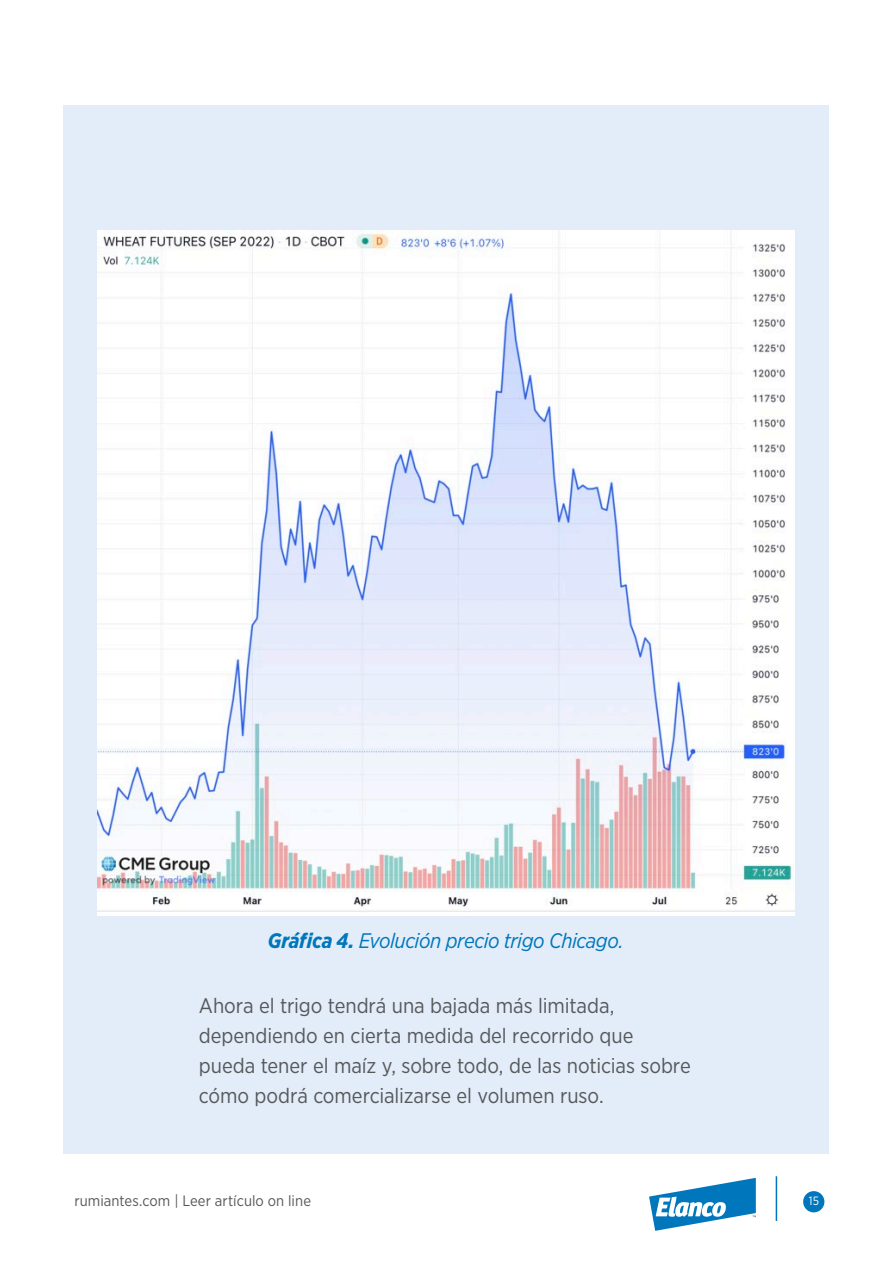
<style>
.page{position:relative;width:893px;height:1263px;background:#fff}
.page>*{position:absolute;margin:0;border:0;box-sizing:border-box;transform-origin:0 0}
.Online_txt{font:21px/30px "Gotham Narrow";letter-spacing:-.005em;color:#56585a}
.Online_txt-2{font:italic 21px "Gotham Narrow";letter-spacing:-.025em;color:#0076bc}
.t1{font:15px "Gotham Narrow";letter-spacing:.005em;color:#56585a}
.t2{font:12px "Gotham Narrow";color:#fff}
.s1{font-weight:700}
</style>
<div class="page">
<div style="left:64px;top:105px;width:765px;height:1048px;background:#e2edf9"></div>
<div style="left:803px;top:1191px;width:21px;height:21px;background:#0076bc;border-radius:50%"></div>
<hr style="left:776px;top:1176px;width:1px;height:45px;background:#0076bc">
<svg style="left:649px;top:1178px;width:107px;height:53px"></svg>
<img style="left:97px;top:230px;width:697px;height:685px">
<p class="Online_txt-2" style="left:268px;top:928px;width:357px"><span class="s1">Gráfica 4.</span> Evolución precio trigo Chicago.</p>
<p class="Online_txt" style="left:199px;top:990px;width:493px">Ahora el trigo tendrá una bajada más limitada, dependiendo en cierta medida del recorrido que pueda tener el maíz y, sobre todo, de las noticias sobre cómo podrá comercializarse el volumen ruso.</p>
<p class="t1" style="left:74px;top:1191px;width:238px">rumiantes.com | Leer artículo on line</p>
<p class="t2" style="left:809px;top:1194px;width:12px">15</p>
</div>
